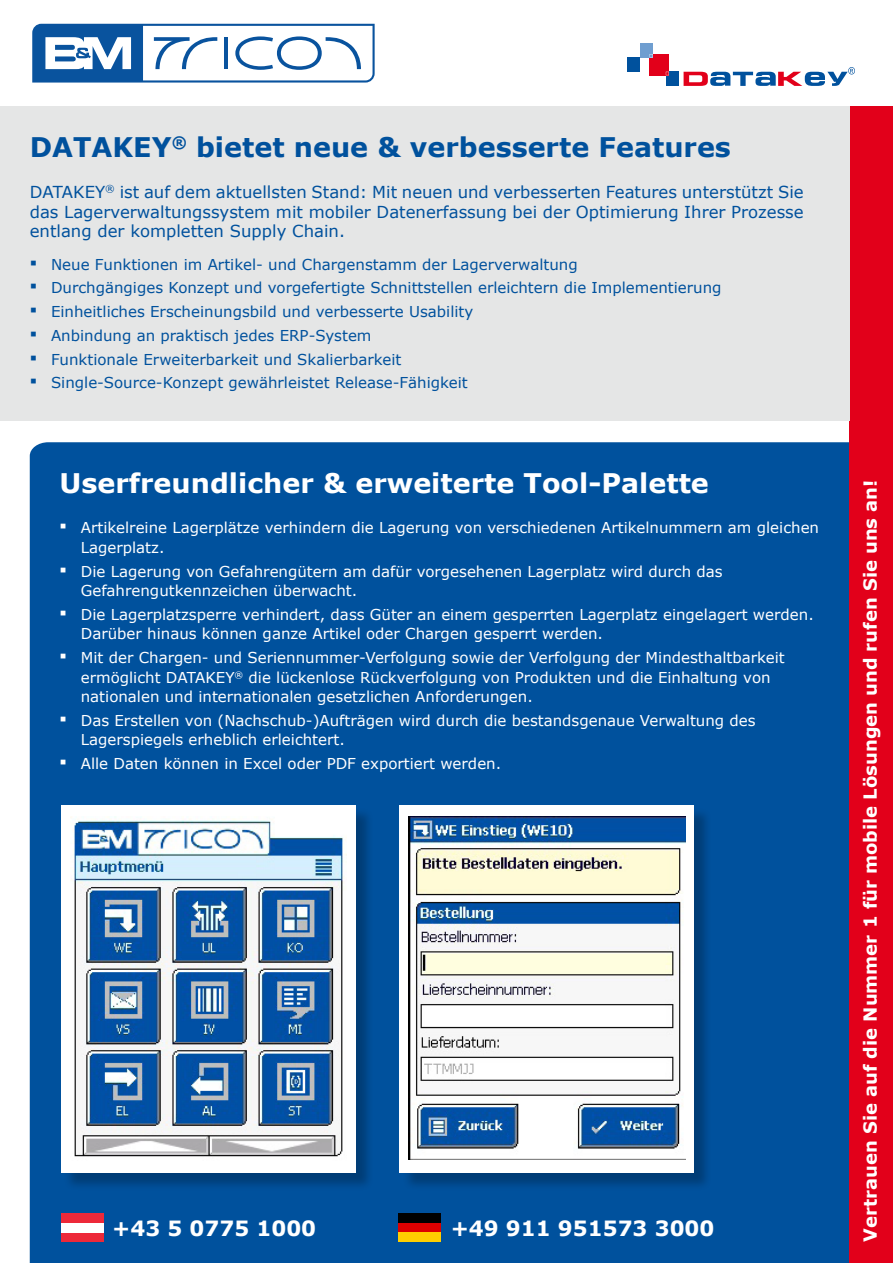
<style>
.page{position:relative;width:893px;height:1263px;background:#fff}
.page>*{position:absolute;margin:0;border:0;box-sizing:border-box;transform-origin:0 0}
.t1{font:700 27px "Verdana";color:#fff}
.t2{font:700 27px "Verdana";color:#00519d}
.t3{font:700 21px "Verdana";color:#fff}
.t4{font:700 18px "Verdana";color:#fff}
.t5{font:16.5px/19.8px "Verdana";color:#00519d;text-align:justify}
.t6{font:15px/19.5px "Verdana";color:#fff}
.t7{font:15px "Verdana";color:#00519d}
.s1{font-family:"Arial";font-size:21px}
</style>
<div class="page">
<div style="left:30px;top:442px;width:820px;height:821px;background:#00519d"></div>
<div style="left:850px;top:106px;width:43px;height:1157px;background:#e2001a"></div>
<div style="left:0;top:106px;width:850px;height:315px;background:#e5e6e6"></div>
<svg style="left:32px;top:24px;width:343px;height:59px"></svg>
<div style="left:666px;top:72px;width:13px;height:14px;background:#00519d"></div>
<div style="left:650px;top:54px;width:19px;height:21px;background:#e2001a"></div>
<div style="left:640px;top:43px;width:13px;height:15px;background:#6f9ed0"></div>
<div style="left:627px;top:58px;width:13px;height:14px;background:#00519d"></div>
<svg style="left:684px;top:67px;width:171px;height:19px"></svg>
<div style="left:63px;top:808px;width:311px;height:383px;background:#000;opacity:.25"></div>
<div style="left:61px;top:805px;width:294px;height:367px;background:#fff"></div>
<img style="left:70px;top:816px;width:276px;height:341px">
<div style="left:402px;top:808px;width:310px;height:383px;background:#000;opacity:.25"></div>
<div style="left:400px;top:805px;width:294px;height:367px;background:#fff"></div>
<img style="left:408px;top:816px;width:277px;height:343px">
<div style="left:61px;top:1213px;width:43px;height:29px;background:#ed2939"></div>
<div style="left:61px;top:1223px;width:43px;height:9px;background:#fff"></div>
<div style="left:398px;top:1213px;width:43px;height:29px;background:#000"></div>
<div style="left:398px;top:1223px;width:43px;height:19px;background:#d00"></div>
<div style="left:398px;top:1232px;width:43px;height:10px;background:#ffce00"></div>
<h1 class="t2" style="left:30px;top:129px;width:703px">DATAKEY<sup>®</sup> bietet neue &amp; verbesserte Features</h1>
<p class="t5" style="left:30px;top:182px;width:775px">DATAKEY<sup>®</sup> ist auf dem aktuellsten Stand: Mit neuen und verbesserten Features unterstützt Sie das Lagerverwaltungssystem mit mobiler Datenerfassung bei der Optimierung Ihrer Prozesse entlang der kompletten Supply Chain.</p>
<p class="t7" style="left:30px;top:255px;width:549px"><span class="s1">▪</span> Neue Funktionen im Artikel- und Chargenstamm der Lagerverwaltung</p>
<p class="t7" style="left:30px;top:278px;width:693px"><span class="s1">▪</span> Durchgängiges Konzept und vorgefertigte Schnittstellen erleichtern die Implementierung</p>
<p class="t7" style="left:30px;top:302px;width:445px"><span class="s1">▪</span> Einheitliches Erscheinungsbild und verbesserte Usability</p>
<p class="t7" style="left:30px;top:326px;width:343px"><span class="s1">▪</span> Anbindung an praktisch jedes ERP-System</p>
<p class="t7" style="left:30px;top:350px;width:373px"><span class="s1">▪</span> Funktionale Erweiterbarkeit und Skalierbarkeit</p>
<p class="t7" style="left:30px;top:373px;width:440px"><span class="s1">▪</span> Single-Source-Konzept gewährleistet Release-Fähigkeit</p>
<h1 class="t1" style="left:60px;top:465px;width:651px">Userfreundlicher &amp; erweiterte Tool-Palette</h1>
<p class="t6" style="left:81px;top:518px;width:740px;text-indent:-21px"><span class="s1">▪</span> Artikelreine Lagerplätze verhindern die Lagerung von verschiedenen Artikelnummern am gleichen<br>Lagerplatz.</p>
<p class="t6" style="left:81px;top:562px;width:643px;text-indent:-21px"><span class="s1">▪</span> Die Lagerung von Gefahrengütern am dafür vorgesehenen Lagerplatz wird durch das<br>Gefahrengutkennzeichen überwacht.</p>
<p class="t6" style="left:81px;top:605px;width:734px;text-indent:-21px"><span class="s1">▪</span> Die Lagerplatzsperre verhindert, dass Güter an einem gesperrten Lagerplatz eingelagert werden.<br>Darüber hinaus können ganze Artikel oder Chargen gesperrt werden.</p>
<p class="t6" style="left:81px;top:648px;width:705px;text-indent:-21px"><span class="s1">▪</span> Mit der Chargen- und Seriennummer-Verfolgung sowie der Verfolgung der Mindesthaltbarkeit ermöglicht DATAKEY<sup>®</sup> die lückenlose Rückverfolgung von Produkten und die Einhaltung von nationalen und internationalen gesetzlichen Anforderungen.</p>
<p class="t6" style="left:81px;top:711px;width:676px;text-indent:-21px"><span class="s1">▪</span> Das Erstellen von (Nachschub-)Aufträgen wird durch die bestandsgenaue Verwaltung des<br>Lagerspiegels erheblich erleichtert.</p>
<p class="t6" style="left:60px;top:754px;width:443px"><span class="s1">▪</span> Alle Daten können in Excel oder PDF exportiert werden.</p>
<h2 class="t3" style="left:112px;top:1214px;width:205px">+43 5 0775 1000</h2>
<h2 class="t3" style="left:451px;top:1214px;width:265px">+49 911 951573 3000</h2>
<p class="t4" style="left:859px;top:1242px;width:764px;rotate:-90deg">Vertrauen Sie auf die Nummer 1 für mobile Lösungen und rufen Sie uns an!</p>
</div>
